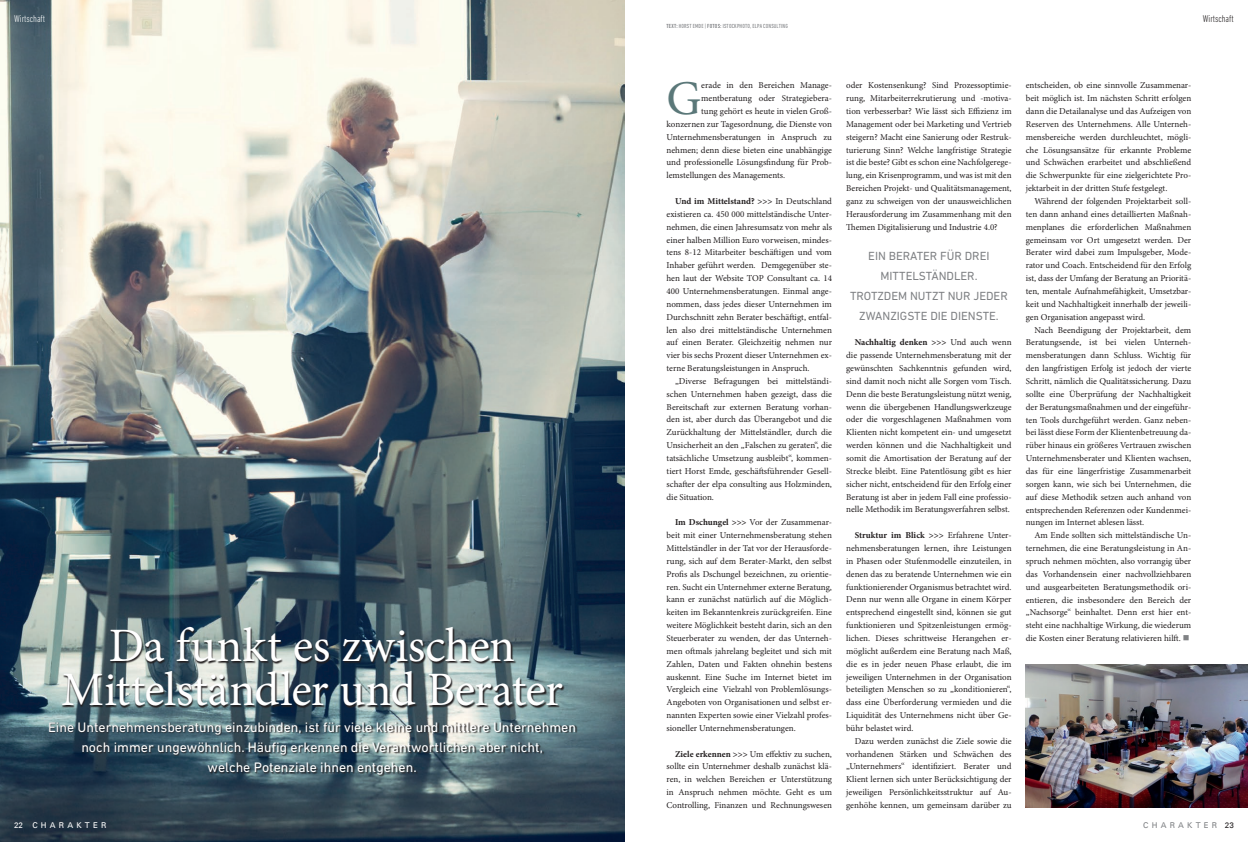
<style>
.page{position:relative;width:1248px;height:842px;background:#fff}
.page>*{position:absolute;margin:0;border:0;box-sizing:border-box;transform-origin:0 0}
.t1{font:48.5px "Minion Pro";color:#5b7879}
.t2{font:48px/44px "Minion Pro";letter-spacing:-.01em;color:#fff;text-align:center}
.t3{font:14px/20px "DIN Next LT Pro";color:#fff;text-align:center}
.t4{font:12px/20px "DIN Next LT Pro";color:#808285;text-align:center}
.t5{font:300 condensed 10px "DIN Next LT Pro";color:#231f20}
.t6{font:300 condensed 10px "DIN Next LT Pro";color:#fff}
.t7{font:9px/12.9px "Minion Pro";color:#231f20;text-align:justify}
.t8{font:8px "Univers Tu F";letter-spacing:.4em;color:#fff}
.t9{font:8px "Univers Tu F";letter-spacing:.4em;color:#808285}
.t10{font:condensed 6px "DIN Next LT Pro";letter-spacing:.03em;color:#808285}
.s1{font-weight:500}
.s2{font-weight:700}
.s3{color:#808285}
.s4{color:#231f20}
</style>
<div class="page">
<img style="left:0;top:0;width:624px;height:842px">
<svg style="left:49px;top:722px;width:528px;height:54px;background:#4b636d"></svg>
<svg style="left:62px;top:628px;width:503px;height:81px;background:#5b6c72"></svg>
<img style="left:1025px;top:665px;width:222px;height:143px">
<p class="t6" style="left:14px;top:13px;width:32px">Wirtschaft</p>
<h2 class="t2" style="left:61px;top:624px;width:503px">Da funkt es zwischen<br>Mittelständler und Berater</h2>
<h3 class="t3" style="left:48px;top:717px;width:529px">Eine Unternehmensberatung einzubinden, ist für viele kleine und mittlere Unternehmen noch immer ungewöhnlich. Häufig erkennen die Verantwortlichen aber nicht,<br>welche Potenziale ihnen entgehen.</h3>
<p class="t8" style="left:14px;top:820px;width:94px">22 CHARAKTER</p>
<p class="t10" style="left:666px;top:22px;width:123px"><span class="s1">TEXT:</span> HORST EMDE | <span class="s1">FOTOS:</span> ISTOCKPHOTO, ELPA CONSULTING</p>
<p class="t5" style="left:1202px;top:13px;width:32px">Wirtschaft</p>
<h1 class="t1" style="left:666px;top:66px;width:36px">G</h1>
<p class="t7" style="left:701px;top:79px;width:132px">erade in den Bereichen Manage-</p>
<p class="t7" style="left:701px;top:92px;width:132px">mentberatung oder Strategiebera-</p>
<p class="t7" style="left:701px;top:105px;width:132px">tung gehört es heute in vielen Groß-</p>
<p class="t7" style="left:666px;top:118px;width:167px">konzernen zur Tagesordnung, die Dienste von</p>
<p class="t7" style="left:666px;top:130px;width:167px">Unternehmensberatungen in Anspruch zu</p>
<p class="t7" style="left:666px;top:143px;width:167px">nehmen; denn diese bieten eine unabhängige</p>
<p class="t7" style="left:666px;top:156px;width:167px">und professionelle Lösungsfindung für Prob-</p>
<p class="t7" style="left:666px;top:169px;width:120px">lemstellungen des Managements.</p>
<p class="t7" style="left:666px;top:195px;width:167px;text-indent:9px"><span class="s2">Und im Mittelstand? &gt;&gt;&gt;</span> In Deutschland existieren ca. 450 000 mittelständische Unter&shy;nehmen, die einen Jahresumsatz von mehr als einer halben Million Euro vorweisen, mindes&shy;tens 8-12 Mitarbeiter beschäftigen und vom Inhaber geführt werden. Demgegenüber ste&shy;hen laut der Website TOP Consultant ca. 14<br>400 Unternehmensberatungen. Einmal ange&shy;nommen, dass jedes dieser Unternehmen im Durchschnitt zehn Berater beschäftigt, entfal&shy;len also drei mittelständische Unternehmen auf einen Berater. Gleichzeitig nehmen nur vier bis sechs Prozent dieser Unternehmen ex&shy;terne Beratungsleistungen in Anspruch.</p>
<p class="t7" style="left:666px;top:375px;width:167px;text-indent:9px">„Diverse Befragungen bei mittelständi&shy;schen Unternehmen haben gezeigt, dass die Bereitschaft zur externen Beratung vorhan&shy;den ist, aber durch das Überangebot und die Zurückhaltung der Mittelständler, durch die Unsicherheit an den „Falschen zu geraten“, die tatsächliche Umsetzung ausbleibt“, kommen&shy;tiert Horst Emde, geschäftsführender Gesell&shy;schafter der elpa consulting aus Holzminden, die Situation.</p>
<p class="t7" style="left:666px;top:516px;width:167px;text-indent:9px"><span class="s2">Im Dschungel &gt;&gt;&gt;</span> Vor der Zusammenar&shy;beit mit einer Unternehmensberatung stehen Mittelständler in der Tat vor der Herausforde&shy;rung, sich auf dem Berater-Markt, den selbst Profis als Dschungel bezeichnen, zu orientie&shy;ren. Sucht ein Unternehmer externe Beratung, kann er zunächst natürlich auf die Möglich&shy;keiten im Bekanntenkreis zurückgreifen. Eine weitere Möglichkeit besteht darin, sich an den Steuerberater zu wenden, der das Unterneh&shy;men oftmals jahrelang begleitet und sich mit Zahlen, Daten und Fakten ohnehin bestens auskennt. Eine Suche im Internet bietet im Vergleich eine Vielzahl von Problemlösungs-Angeboten von Organisationen und selbst er&shy;nannten Experten sowie einer Vielzahl profes&shy;sioneller Unternehmensberatungen.</p>
<p class="t7" style="left:666px;top:747px;width:167px;text-indent:9px"><span class="s2">Ziele erkennen &gt;&gt;&gt;</span> Um effektiv zu suchen, sollte ein Unternehmer deshalb zunächst klä&shy;ren, in welchen Bereichen er Unterstützung in Anspruch nehmen möchte. Geht es um Controlling, Finanzen und Rechnungswesen</p>
<p class="t7" style="left:846px;top:79px;width:167px">oder Kostensenkung? Sind Prozessoptimie&shy;rung, Mitarbeiterrekrutierung und -motiva&shy;tion verbesserbar? Wie lässt sich Effizienz im Management oder bei Marketing und Vertrieb steigern? Macht eine Sanierung oder Restruk&shy;turierung Sinn? Welche langfristige Strategie ist die beste? Gibt es schon eine Nachfolgerege&shy;lung, ein Krisenprogramm, und was ist mit den Bereichen Projekt- und Qualitätsmanagement, ganz zu schweigen von der unausweichlichen Herausforderung im Zusammenhang mit den Themen Digitalisierung und Industrie 4.0?</p>
<h3 class="t4" style="left:850px;top:245px;width:159px">EIN BERATER FÜR DREI<br>MITTELSTÄNDLER.<br>TROTZDEM NUTZT NUR JEDER<br>ZWANZIGSTE DIE DIENSTE.</h3>
<p class="t7" style="left:846px;top:336px;width:167px;text-indent:9px"><span class="s2">Nachhaltig denken &gt;&gt;&gt;</span> Und auch wenn die passende Unternehmensberatung mit der gewünschten Sachkenntnis gefunden wird, sind damit noch nicht alle Sorgen vom Tisch.<br>Denn die beste Beratungsleistung nützt wenig, wenn die übergebenen Handlungswerkzeuge oder die vorgeschlagenen Maßnahmen vom Klienten nicht kompetent ein- und umgesetzt werden können und die Nachhaltigkeit und somit die Amortisation der Beratung auf der Strecke bleibt. Eine Patentlösung gibt es hier sicher nicht, entscheidend für den Erfolg einer Beratung ist aber in jedem Fall eine professio&shy;nelle Methodik im Beratungsverfahren selbst.</p>
<p class="t7" style="left:846px;top:529px;width:167px;text-indent:9px"><span class="s2">Struktur im Blick &gt;&gt;&gt;</span> Erfahrene Unter&shy;nehmensberatungen lernen, ihre Leistungen in Phasen oder Stufenmodelle einzuteilen, in denen das zu beratende Unternehmen wie ein funktionierender Organismus betrachtet wird.<br>Denn nur wenn alle Organe in einem Körper entsprechend eingestellt sind, können sie gut funktionieren und Spitzenleistungen ermög&shy;lichen. Dieses schrittweise Herangehen er&shy;möglicht außerdem eine Beratung nach Maß, die es in jeder neuen Phase erlaubt, die im jeweiligen Unternehmen in der Organisation beteiligten Menschen so zu „konditionieren“, dass eine Überforderung vermieden und die Liquidität des Unternehmens nicht über Ge&shy;bühr belastet wird.</p>
<p class="t7" style="left:846px;top:734px;width:167px;text-indent:9px">Dazu werden zunächst die Ziele sowie die vorhandenen Stärken und Schwächen des „Unternehmers“ identifiziert. Berater und Klient lernen sich unter Berücksichtigung der jeweiligen Persönlichkeitsstruktur auf Au&shy;genhöhe kennen, um gemeinsam darüber zu</p>
<p class="t7" style="left:1025px;top:79px;width:167px">entscheiden, ob eine sinnvolle Zusammenar&shy;beit möglich ist. Im nächsten Schritt erfolgen dann die Detailanalyse und das Aufzeigen von Reserven des Unternehmens. Alle Unterneh&shy;mensbereiche werden durchleuchtet, mögli&shy;che Lösungsansätze für erkannte Probleme und Schwächen erarbeitet und abschließend die Schwerpunkte für eine zielgerichtete Pro&shy;jektarbeit in der dritten Stufe festgelegt.</p>
<p class="t7" style="left:1025px;top:195px;width:167px;text-indent:9px">Während der folgenden Projektarbeit soll&shy;ten dann anhand eines detaillierten Maßnah&shy;menplanes die erforderlichen Maßnahmen gemeinsam vor Ort umgesetzt werden. Der Berater wird dabei zum Impulsgeber, Mode&shy;rator und Coach. Entscheidend für den Erfolg ist, dass der Umfang der Beratung an Prioritä&shy;ten, mentale Aufnahmefähigkeit, Umsetzbar&shy;keit und Nachhaltigkeit innerhalb der jeweili&shy;gen Organisation angepasst wird.</p>
<p class="t7" style="left:1025px;top:323px;width:167px;text-indent:9px">Nach Beendigung der Projektarbeit, dem Beratungsende, ist bei vielen Unterneh&shy;mensberatungen dann Schluss. Wichtig für den langfristigen Erfolg ist jedoch der vierte Schritt, nämlich die Qualitätssicherung. Dazu sollte eine Überprüfung der Nachhaltigkeit der Beratungsmaßnahmen und der eingeführ&shy;ten Tools durchgeführt werden. Ganz neben&shy;bei lässt diese Form der Klientenbetreuung da&shy;rüber hinaus ein größeres Vertrauen zwischen Unternehmensberater und Klienten wachsen, das für eine längerfristige Zusammenarbeit sorgen kann, wie sich bei Unternehmen, die auf diese Methodik setzen auch anhand von entsprechenden Referenzen oder Kundenmei&shy;nungen im Internet ablesen lässt.</p>
<p class="t7" style="left:1025px;top:529px;width:167px;text-indent:9px">Am Ende sollten sich mittelständische Un&shy;ternehmen, die eine Beratungsleistung in An&shy;spruch nehmen möchten, also vorrangig über das Vorhandensein einer nachvollziehbaren und ausgearbeiteten Beratungsmethodik ori&shy;entieren, die insbesondere den Bereich der „Nachsorge“ beinhaltet. Denn erst hier ent&shy;steht eine nachhaltige Wirkung, die wiederum die Kosten einer Beratung relativieren hilft. <span class="s3">■</span></p>
<p class="t9" style="left:1142px;top:820px;width:92px">CHARAKTER <span class="s4">23</span></p>
</div>
